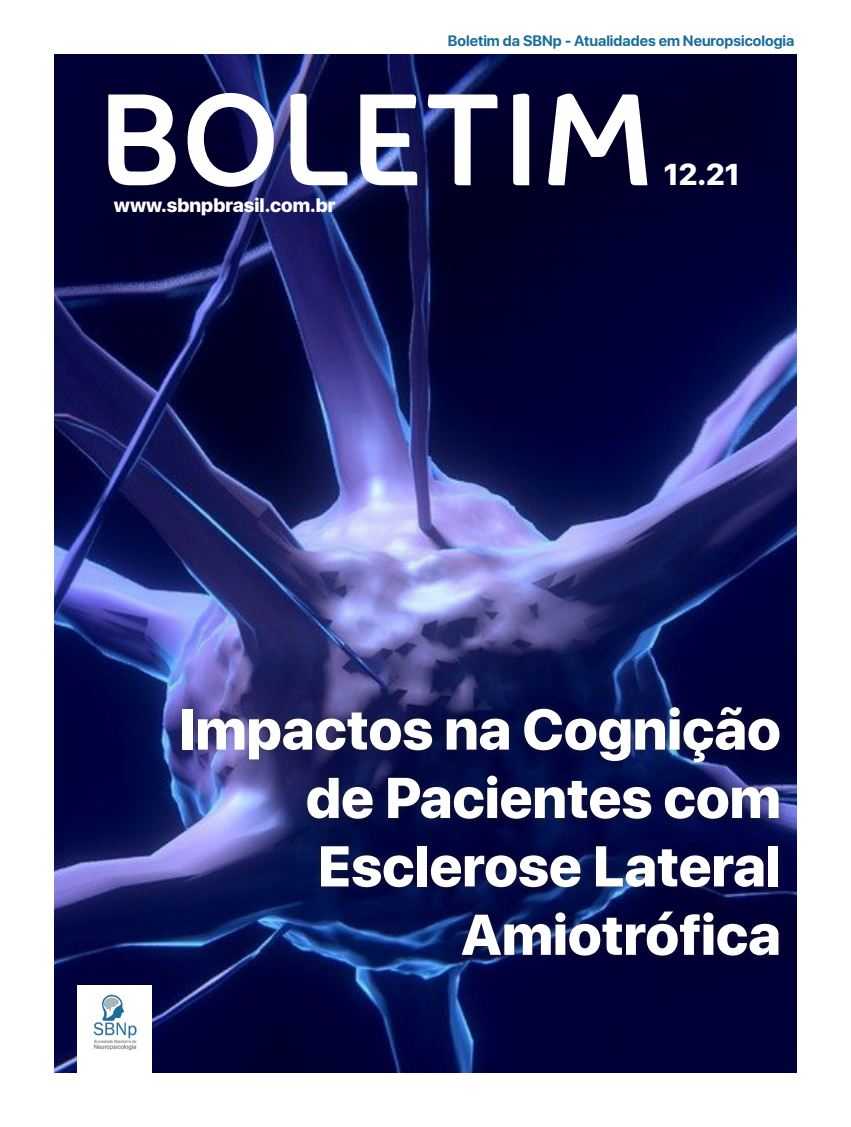
<style>
.page{position:relative;width:851px;height:1127px;background:#fff}
.page>*{position:absolute;margin:0;border:0;box-sizing:border-box;transform-origin:0 0}
.t1{font:800 57px/68.4px "SF Pro Display";color:#fff;text-align:right}
.t2{font:800 30px "SF Pro Display";color:#fff}
.t3{font:800 19.5px "SF Pro Display";color:#fff}
.t4{font:700 15px "SF Pro Display";color:#196e9a}
</style>
<div class="page">
<img style="left:54px;top:54px;width:742px;height:1019px">
<div style="left:77px;top:985px;width:74px;height:135px;background:#fff"></div>
<svg style="left:108px;top:92px;width:540px;height:96px"></svg>
<img style="left:93px;top:994px;width:44px;height:57px">
<div style="left:174px;top:699px;width:613px;height:264px;background:#231f20;opacity:.46"></div>
<p class="t4" style="left:448px;top:32px;width:348px">Boletim da SBNp - Atualidades em Neuropsicologia</p>
<p class="t3" style="left:114px;top:194px;width:223px">www.sbnpbrasil.com.br</p>
<p class="t2" style="left:663px;top:157px;width:78px">12.21</p>
<p class="t1" style="left:179px;top:696px;width:603px">Impactos na Cognição de Pacientes com</p>
<p class="t1" style="left:318px;top:832px;width:464px">Esclerose Lateral</p>
<p class="t1" style="left:461px;top:901px;width:321px">Amiotrófica</p>
</div>
